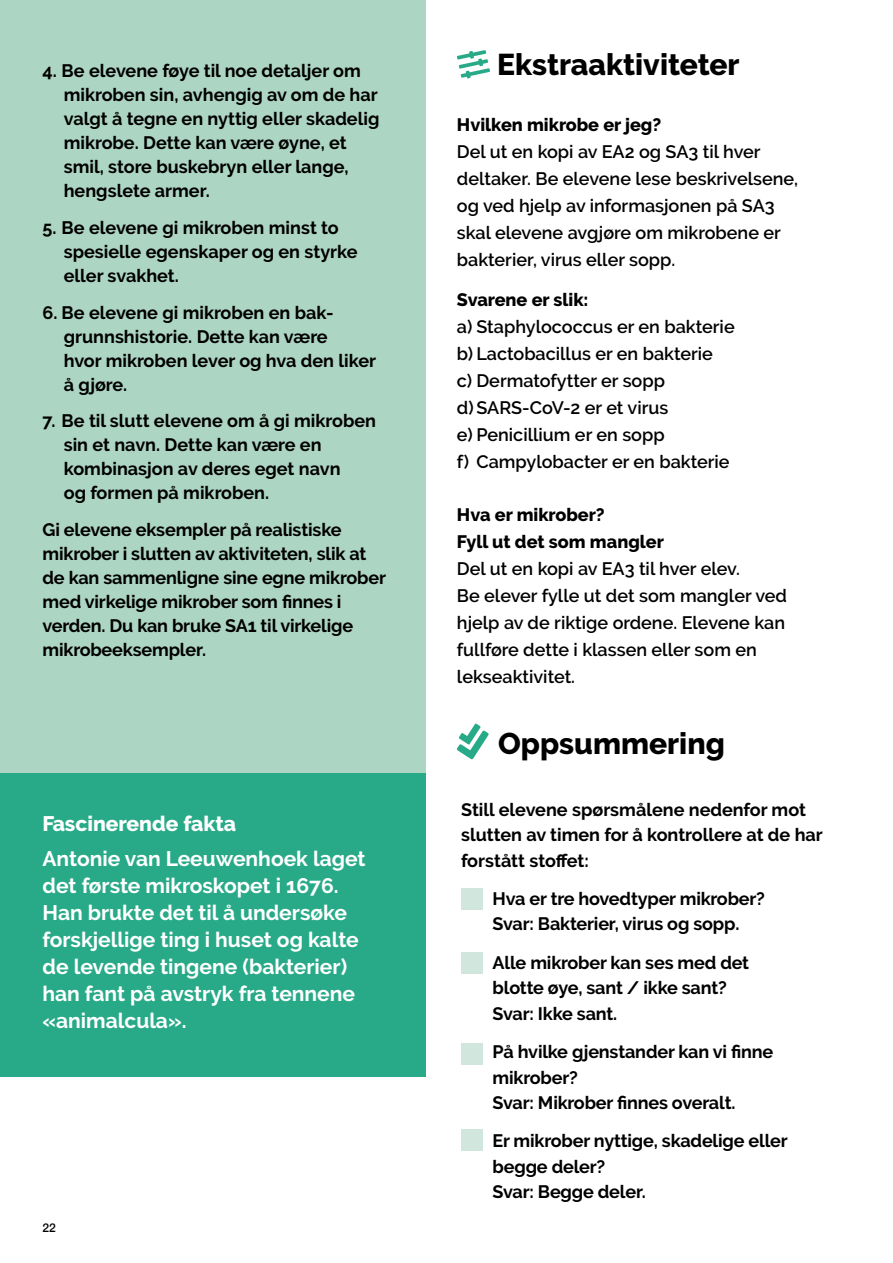
<style>
.page{position:relative;width:893px;height:1263px;background:#fff}
.page>*{position:absolute;margin:0;border:0;box-sizing:border-box;transform-origin:0 0}
.t1{font:800 30px "Raleway";color:#000}
.t2{font:700 21px/27px "Raleway";color:#fff}
.t3{font:800 21px "Raleway";color:#fff}
.t4{font:700 18px/24px "Raleway";letter-spacing:-.01em;color:#000}
.t5{font:600 18px/27px "Raleway";color:#000}
.t6{font:800 18px/27px "Raleway";color:#000}
.t7{font:500 12px "Helvetica Neue";color:#000}
</style>
<div class="page">
<div style="left:0;top:0;width:425px;height:773px;background:#add5c4"></div>
<svg style="left:457px;top:50px;width:33px;height:28px"></svg>
<div style="left:0;top:773px;width:425px;height:304px;background:#28aa88"></div>
<svg style="left:457px;top:723px;width:32px;height:36px"></svg>
<div style="left:461px;top:889px;width:22px;height:21px;background:#d1e7dd"></div>
<div style="left:461px;top:952px;width:22px;height:22px;background:#d1e7dd"></div>
<div style="left:461px;top:1043px;width:22px;height:21px;background:#d1e7dd"></div>
<div style="left:461px;top:1129px;width:22px;height:22px;background:#d1e7dd"></div>
<p class="t4" style="left:64px;top:59px;width:317px;text-indent:-21px">4. Be elevene føye til noe detaljer om mikroben sin, avhengig av om de har valgt å tegne en nyttig eller skadelig mikrobe. Dette kan være øyne, et smil, store buskebryn eller lange, hengslete armer.</p>
<p class="t4" style="left:64px;top:216px;width:295px;text-indent:-21px">5. Be elevene gi mikroben minst to spesielle egenskaper og en styrke eller svakhet.</p>
<p class="t4" style="left:64px;top:300px;width:314px;text-indent:-21px">6. Be elevene gi mikroben en bak&shy;grunnshistorie. Dette kan være<br>hvor mikroben lever og hva den liker å gjøre.</p>
<p class="t4" style="left:64px;top:409px;width:314px;text-indent:-21px">7. Be til slutt elevene om å gi mikroben sin et navn. Dette kan være en kombinasjon av deres eget navn<br>og formen på mikroben.</p>
<p class="t4" style="left:43px;top:518px;width:345px">Gi elevene eksempler på realistiske mikrober i slutten av aktiviteten, slik at de kan sammenligne sine egne mikrober med virkelige mikrober som finnes i verden. Du kan bruke SA1 til virkelige mikrobeeksempler.</p>
<p class="t3" style="left:43px;top:811px;width:195px">Fascinerende fakta</p>
<p class="t2" style="left:43px;top:845px;width:325px">Antonie van Leeuwenhoek laget det første mikroskopet i 1676.<br>Han brukte det til å undersøke forskjellige ting i huset og kalte de levende tingene (bakterier) han fant på avstryk fra tennene «animalcula».</p>
<p class="t7" style="left:43px;top:1218px;width:15px">22</p>
<h1 class="t1" style="left:497px;top:47px;width:244px">Ekstraaktiviteter</h1>
<p class="t6" style="left:457px;top:111px;width:206px">Hvilken mikrobe er jeg?</p>
<p class="t5" style="left:457px;top:138px;width:343px">Del ut en kopi av EA2 og SA3 til hver deltaker. Be elevene lese beskrivelsene, og ved hjelp av informasjonen på SA3 skal elevene avgjøre om mikrobene er bakterier, virus eller sopp.</p>
<p class="t6" style="left:457px;top:286px;width:133px">Svarene er slik:</p>
<p class="t5" style="left:457px;top:313px;width:279px">a) Staphylococcus er en bakterie b) Lactobacillus er en bakterie<br>c) Dermatofytter er sopp d)SARS-CoV-2 er et virus<br>e) Penicillium er en sopp<br>f) Campylobacter er en bakterie</p>
<p class="t6" style="left:457px;top:501px;width:209px">Hva er mikrober?<br>Fyll ut det som mangler</p>
<p class="t5" style="left:457px;top:555px;width:332px">Del ut en kopi av EA3 til hver elev.<br>Be elever fylle ut det som mangler ved hjelp av de riktige ordene. Elevene kan fullføre dette i klassen eller som en lekseaktivitet.</p>
<h1 class="t1" style="left:498px;top:726px;width:228px">Oppsummering</h1>
<p class="t4" style="left:461px;top:797px;width:363px;line-height:25.5px">Still elevene spørsmålene nedenfor mot slutten av timen for å kontrollere at de har forstått stoffet:</p>
<p class="t4" style="left:493px;top:886px;width:274px;line-height:25.5px">Hva er tre hovedtyper mikrober?<br>Svar: Bakterier, virus og sopp.</p>
<p class="t4" style="left:493px;top:950px;width:258px;line-height:25.5px">Alle mikrober kan ses med det blotte øye, sant / ikke sant?<br>Svar: Ikke sant.</p>
<p class="t4" style="left:493px;top:1039px;width:282px;line-height:25.5px">På hvilke gjenstander kan vi finne mikrober?<br>Svar: Mikrober finnes overalt.</p>
<p class="t4" style="left:493px;top:1128px;width:297px;line-height:25.5px">Er mikrober nyttige, skadelige eller begge deler?<br>Svar: Begge deler.</p>
</div>
